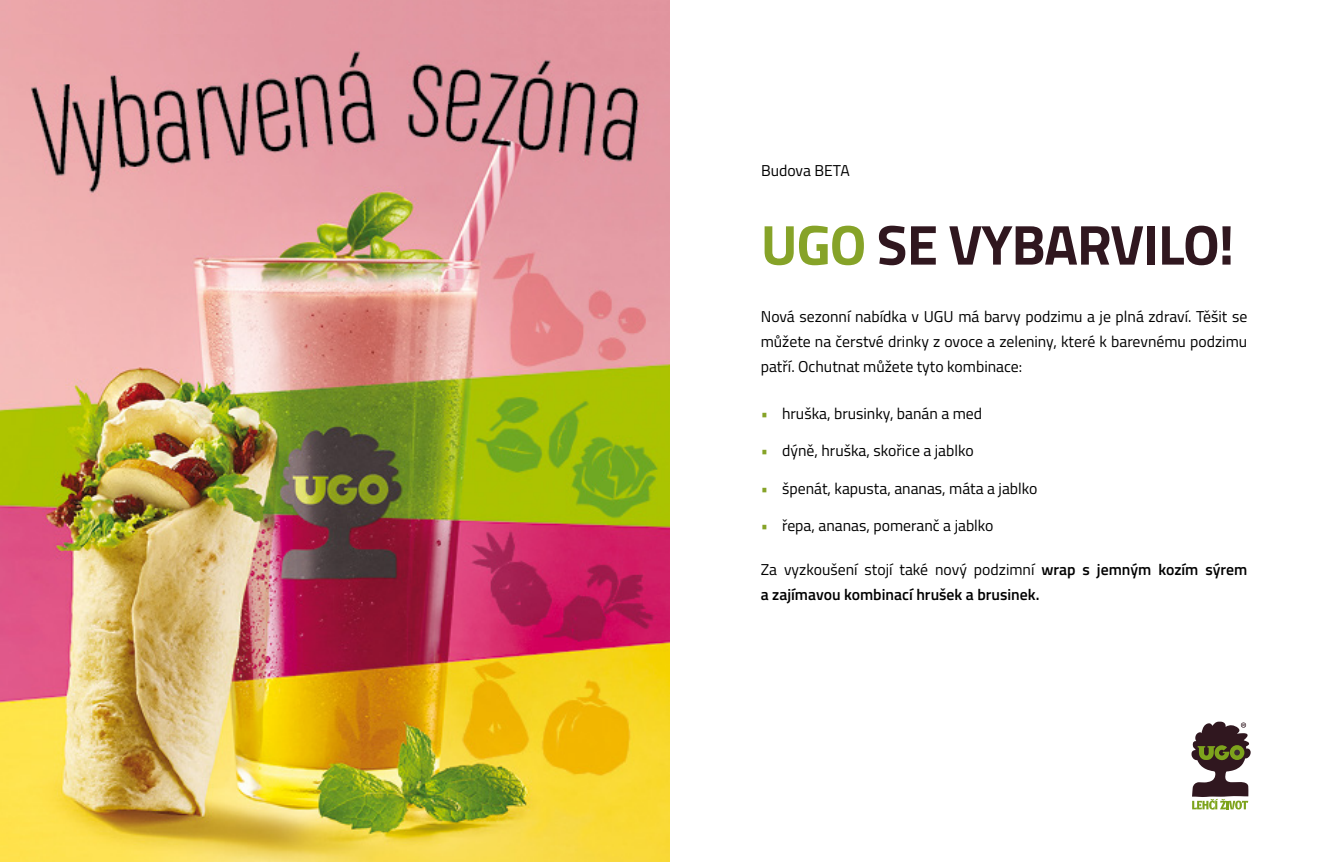
<style>
.page{position:relative;width:1340px;height:862px;background:#fff}
.page>*{position:absolute;margin:0;border:0;box-sizing:border-box;transform-origin:0 0}
.t1{font:700 56.25px "Titillium Web";letter-spacing:-.02em;color:#30171f}
.t2{font:15.75px/24.8px "Titillium Web";color:#000;text-align:justify}
.t3{font:600 15.75px/24.8px "Titillium Web";color:#000}
.s1{color:#86a328}
.s2{font-weight:400}
</style>
<div class="page">
<svg style="left:1191px;top:721px;width:59px;height:88px"></svg>
<img style="left:0;top:33px;width:669px;height:828px">
<p class="t2" style="left:761px;top:157px;width:90px">Budova BETA</p>
<h1 class="t1" style="left:760px;top:202px;width:475px"><span class="s1">UGO</span> SE VYBARVILO!</h1>
<p class="t2" style="left:760px;top:303px;width:488px">Nová sezonní nabídka v UGU má barvy podzimu a je plná zdraví. Těšit se můžete na čerstvé drinky z ovoce a zeleniny, které k barevnému podzimu patří. Ochutnat můžete tyto kombinace:</p>
<p class="t2" style="left:760px;top:399px;width:223px"><span class="s1">•</span> hruška, brusinky, banán a med</p>
<p class="t2" style="left:760px;top:437px;width:214px"><span class="s1">•</span> dýně, hruška, skořice a jablko</p>
<p class="t2" style="left:760px;top:474px;width:278px"><span class="s1">•</span> špenát, kapusta, ananas, máta a jablko</p>
<p class="t2" style="left:760px;top:512px;width:234px"><span class="s1">•</span> řepa, ananas, pomeranč a jablko</p>
<p class="t3" style="left:760px;top:556px;width:488px"><span class="s2">Za vyzkoušení stojí také nový podzimní</span> wrap s jemným kozím sýrem a zajímavou kombinací hrušek a brusinek.</p>
</div>
